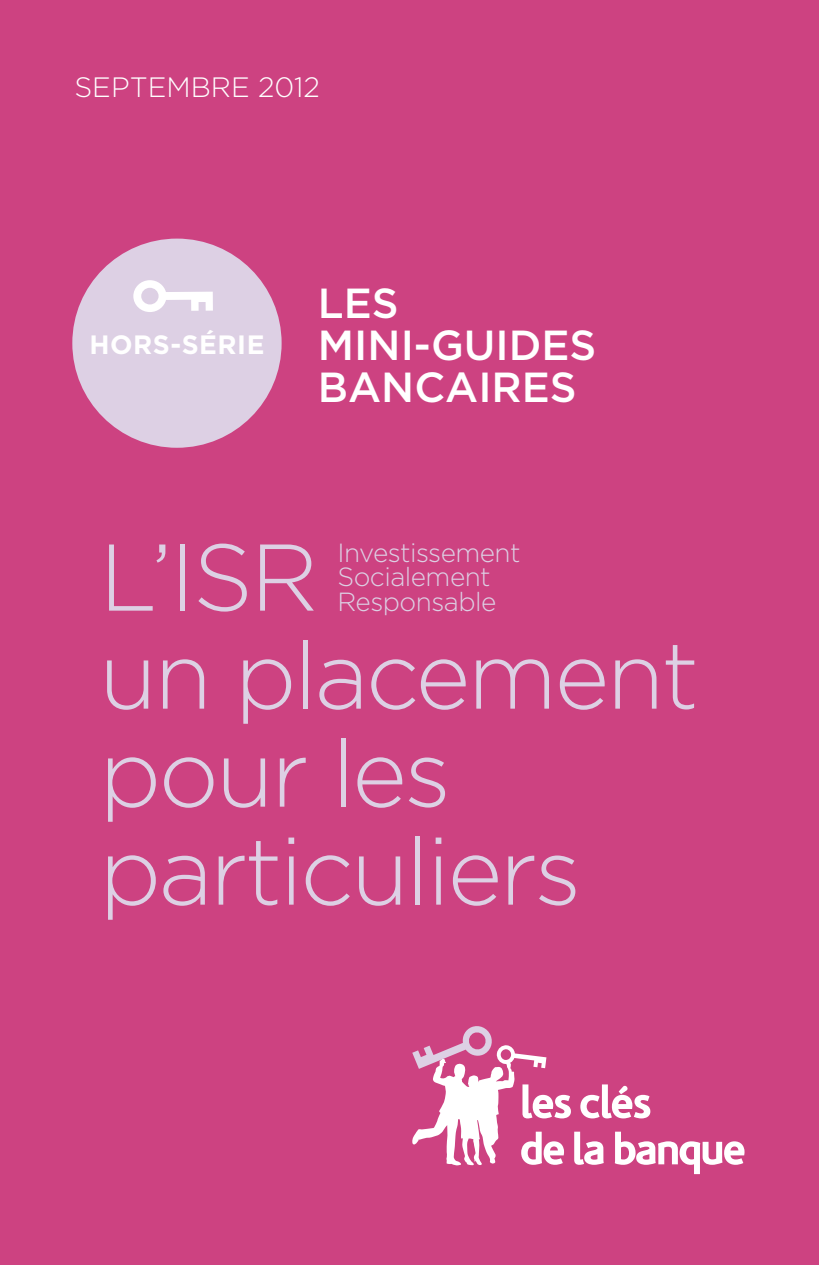
<style>
.page{position:relative;width:819px;height:1265px;background:#cd4281}
.page>*{position:absolute;margin:0;border:0;box-sizing:border-box;transform-origin:0 0}
.t1{font:300 94.5px/98px "Gotham";letter-spacing:-.03em;color:#ddd0e4}
.t2{font:500 42px/42px "Gotham";color:#fff}
.t3{font:300 28px "Gotham";color:#fff}
.t4{font:700 26.6px "Gotham";letter-spacing:.02em;color:#fff}
.t5{font:300 26.25px/24.5px "Gotham";letter-spacing:-.02em;color:#ddd0e4}
</style>
<div class="page">
<div style="left:72px;top:239px;width:209px;height:209px;background:#ddd0e4;border-radius:50%"></div>
<svg style="left:133px;top:280px;width:80px;height:32px"></svg>
<svg style="left:412px;top:1026px;width:332px;height:148px"></svg>
<p class="t3" style="left:74px;top:69px;width:247px">septembre 2012</p>
<p class="t4" style="left:89px;top:327px;width:177px">HORS-SÉRIE</p>
<h2 class="t2" style="left:318px;top:282px;width:280px">LES<br>MINI-GUIDES<br>BANCAIRES</h2>
<p class="t5" style="left:337px;top:539px;width:184px">Investissement<br>Socialement<br>Responsable</p>
<h1 class="t1" style="left:99px;top:526px;width:601px">L’ISR<br>un placement pour les particuliers</h1>
</div>
